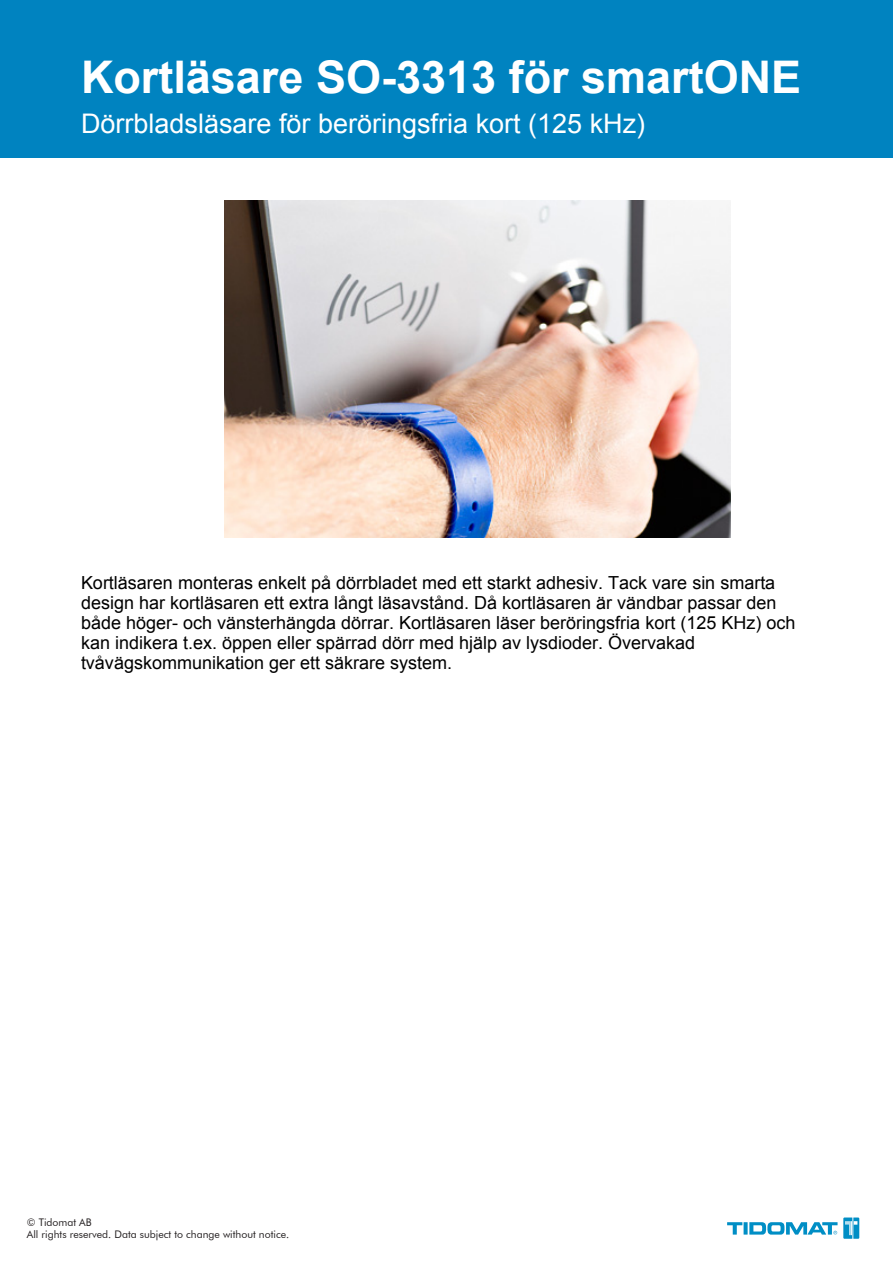
<style>
.page{position:relative;width:893px;height:1263px;background:#fff}
.page>*{position:absolute;margin:0;border:0;box-sizing:border-box;transform-origin:0 0}
.t1{font:700 45px "Arial";color:#fff}
.t2{font:27px "Arial";color:#fff}
.t3{font:18px/20.1px "Arial";color:#000}
.t4{font:10.5px/12.6px "Futura BT";color:#231f20}
</style>
<div class="page">
<svg style="left:744px;top:1222px;width:4px;height:12px"></svg>
<svg style="left:727px;top:1222px;width:15px;height:12px"></svg>
<svg style="left:749px;top:1217px;width:110px;height:22px"></svg>
<div style="left:0;top:0;width:893px;height:157px;background:#0083c0"></div>
<img style="left:225px;top:200px;width:506px;height:338px">
<h1 class="t1" style="left:81px;top:52px;width:722px">Kortläsare SO-3313 för smartONE</h1>
<h2 class="t2" style="left:81px;top:108px;width:566px">Dörrbladsläsare för beröringsfria kort (125 kHz)</h2>
<p class="t3" style="left:81px;top:573px;width:716px">Kortläsaren monteras enkelt på dörrbladet med ett starkt adhesiv. Tack vare sin smarta design har kortläsaren ett extra långt läsavstånd. Då kortläsaren är vändbar passar den både höger- och vänsterhängda dörrar. Kortläsaren läser beröringsfria kort (125 KHz) och kan indikera t.ex. öppen eller spärrad dörr med hjälp av lysdioder. Övervakad tvåvägskommunikation ger ett säkrare system.</p>
<p class="t4" style="left:27px;top:1215px;width:264px">© Tidomat AB<br>All rights reserved. Data subject to change without notice.</p>
</div>
